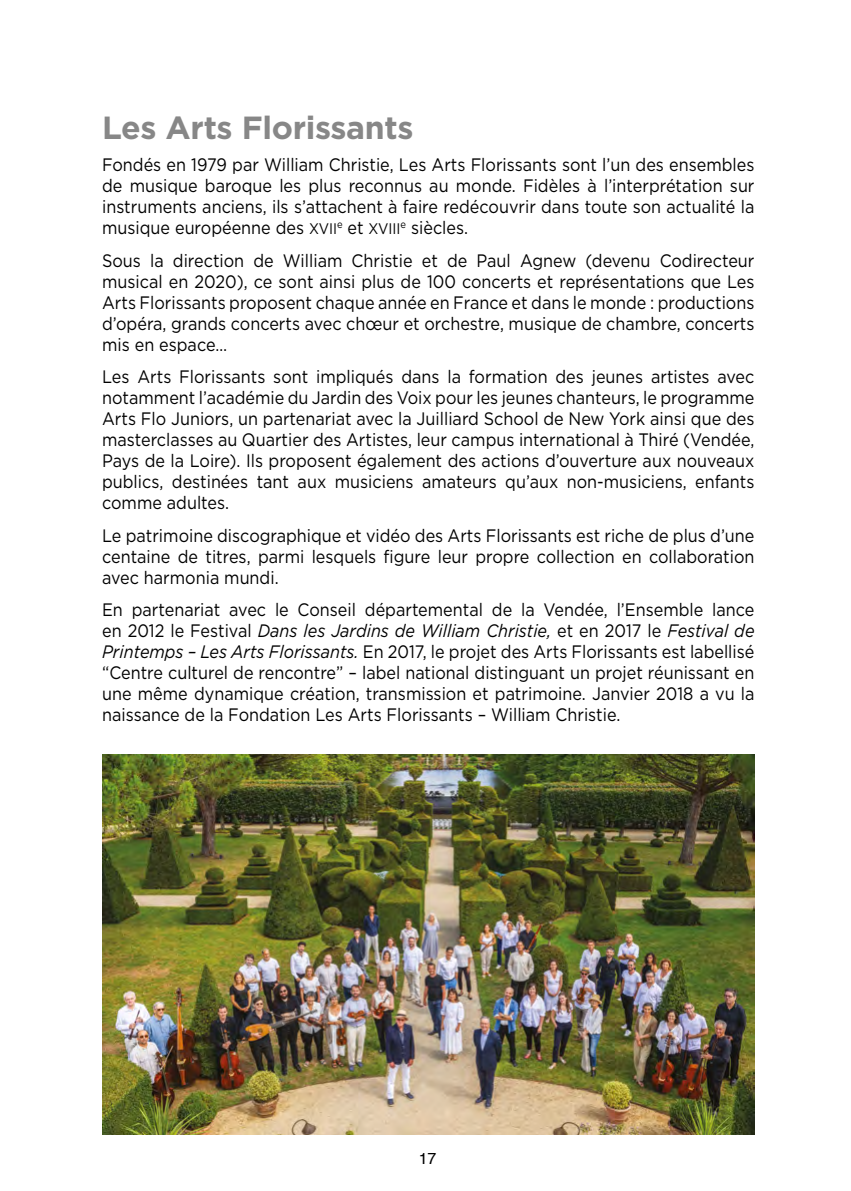
<style>
.page{position:relative;width:851px;height:1191px;background:#fff}
.page>*{position:absolute;margin:0;border:0;box-sizing:border-box;transform-origin:0 0}
.t1{font:700 32px "Gotham";letter-spacing:-.01em;color:#878787}
.t2{font:18px/21px "Gotham";color:#000;text-align:justify;scale:.9 1}
.t3{font:16px "Helvetica";color:#000}
.s1{font-family:"Gotham Book SC850";font-size:15.4px}
.s2{font-style:italic}
</style>
<div class="page">
<img style="left:102px;top:755px;width:652px;height:379px">
<p class="t1" style="left:102px;top:106px;width:313px">Les Arts Florissants</p>
<p class="t2" style="left:102px;top:154px;width:726px">Fondés en 1979 par William Christie, Les Arts Florissants sont l’un des ensembles de musique baroque les plus reconnus au monde. Fidèles à l’interprétation sur instruments anciens, ils s’attachent à faire redécouvrir dans toute son actualité la musique européenne des <span class="s1">XVII</span><sup>e</sup> et <span class="s1">XVIII</span><sup>e</sup> siècles.</p>
<p class="t2" style="left:102px;top:249px;width:726px">Sous la direction de William Christie et de Paul Agnew (devenu Codirecteur musical en 2020), ce sont ainsi plus de 100 concerts et représentations que Les Arts Florissants proposent chaque année en France et dans le monde : productions d’opéra, grands concerts avec chœur et orchestre, musique de chambre, concerts mis en espace…</p>
<p class="t2" style="left:102px;top:366px;width:726px">Les Arts Florissants sont impliqués dans la formation des jeunes artistes avec notamment l’académie du Jardin des Voix pour les jeunes chanteurs, le programme Arts Flo Juniors, un partenariat avec la Juilliard School de New York ainsi que des masterclasses au Quartier des Artistes, leur campus international à Thiré (Vendée, Pays de la Loire). Ils proposent également des actions d’ouverture aux nouveaux publics, destinées tant aux musiciens amateurs qu’aux non-musiciens, enfants comme adultes.</p>
<p class="t2" style="left:102px;top:524px;width:726px">Le patrimoine discographique et vidéo des Arts Florissants est riche de plus d’une centaine de titres, parmi lesquels figure leur propre collection en collaboration avec harmonia mundi.</p>
<p class="t2" style="left:102px;top:598px;width:726px">En partenariat avec le Conseil départemental de la Vendée, l’Ensemble lance en 2012 le Festival <span class="s2">Dans les Jardins de William Christie,</span> et en 2017 le <span class="s2">Festival de Printemps – Les Arts Florissants.</span> En 2017, le projet des Arts Florissants est labellisé “Centre culturel de rencontre” – label national distinguant un projet réunissant en une même dynamique création, transmission et patrimoine. Janvier 2018 a vu la naissance de la Fondation Les Arts Florissants – William Christie.</p>
<p class="t3" style="left:418px;top:1145px;width:19px">17</p>
</div>
